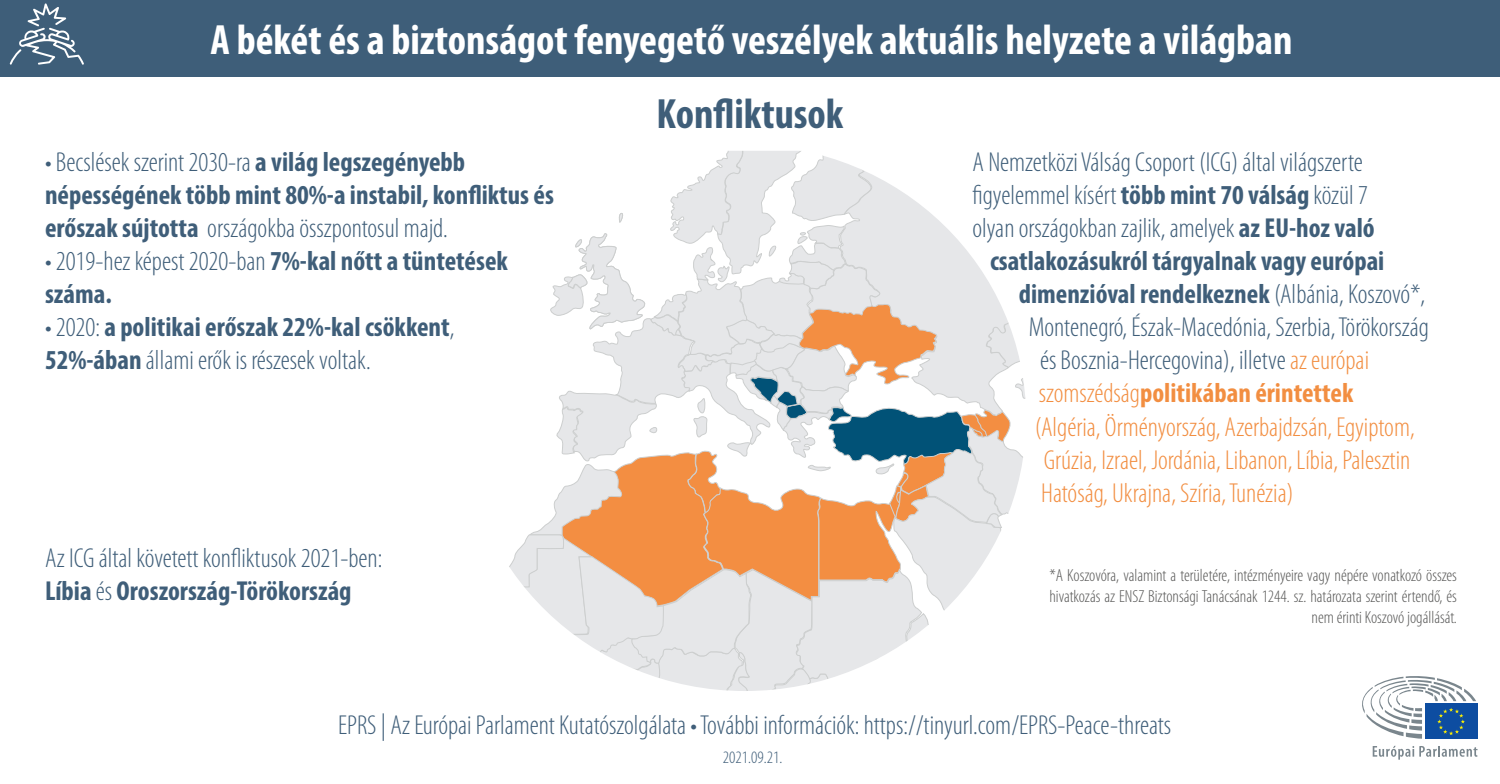
<style>
.page{position:relative;width:1500px;height:784px;background:#fff}
.page>*{position:absolute;margin:0;border:0;box-sizing:border-box;transform-origin:0 0}
.Textwhite{font:700 condensed 42.5px "Myriad Pro";color:#fff}
.Category{font:700 condensed 42.5px "Myriad Pro";color:#3f5e79}
.Textblue{font:700 condensed 27.5px/33px "Myriad Pro";color:#3f5e79}
.Textblue-2{font:300 condensed 27.5px "Myriad Pro";color:#3f5e79}
.EPRS{font:300 condensed 27.5px/33px "Myriad Pro";color:#3f5e79}
.Textblue-3{font:300 condensed 27.5px "Myriad Pro";color:#f28e41}
.Textblue-4{font:700 condensed 27.5px "Myriad Pro";color:#f28e41}
.Textblack{font:300 condensed 17.5px/21px "Myriad Pro";color:#585857;text-align:right}
.Textblack-2{font:300 condensed 17.5px "Myriad Pro";color:#3f5e79}
.s1{font-weight:300}
.s2{font-weight:700}
.s3{color:#f28e41}
</style>
<div class="page">
<div style="left:0;top:0;width:1500px;height:76px;background:#3e5e79"></div>
<svg style="left:10px;top:3px;width:74px;height:62px"></svg>
<svg style="left:1373px;top:746px;width:105px;height:13px"></svg>
<div style="left:1425px;top:704px;width:53px;height:35px;background:#0d4da1"></div>
<svg style="left:1362px;top:676px;width:114px;height:63px"></svg>
<svg style="left:509px;top:151px;width:517px;height:540px"></svg>
<p class="Textwhite" style="left:211px;top:13px;width:1084px">A békét és a biztonságot fenyegető veszélyek aktuális helyzete a világban</p>
<p class="Textblue" style="left:45px;top:145px;width:510px"><span class="s1">• Becslések szerint 2030-ra</span> a világ legszegényebb népességének több mint 80%-a instabil, konfliktus és erőszak sújtotta <span class="s1">országokba összpontosul majd.</span></p>
<p class="Textblue" style="left:45px;top:244px;width:464px"><span class="s1">• 2019-hez képest 2020-ban</span> 7%-kal nőtt a tüntetések száma.</p>
<p class="Textblue" style="left:45px;top:310px;width:411px"><span class="s1">• 2020:</span> a politikai erőszak 22%-kal csökkent<span class="s1">,<br></span>52%-ában <span class="s1">állami erők is részesek voltak.</span></p>
<p class="EPRS" style="left:45px;top:542px;width:339px">Az ICG által követett konfliktusok 2021-ben:<br><span class="s2">Líbia</span> és <span class="s2">Oroszország-Törökország</span></p>
<p class="Category" style="left:656px;top:87px;width:189px">Konfliktusok</p>
<p class="Textblue-2" style="left:972px;top:148px;width:392px">A Nemzetközi Válság Csoport (ICG) által világszerte</p>
<p class="Textblue-2" style="left:972px;top:181px;width:397px">figyelemmel kísért <span class="s2">több mint 70 válság</span> közül 7</p>
<p class="Textblue-2" style="left:972px;top:214px;width:404px">olyan országokban zajlik, amelyek <span class="s2">az EU-hoz való</span></p>
<p class="Textblue" style="left:990px;top:244px;width:396px">csatlakozásukról tárgyalnak vagy európai</p>
<p class="Textblue" style="left:1019px;top:277px;width:408px">dimenzióval rendelkeznek <span class="s1">(Albánia, Koszovó*,</span></p>
<p class="Textblue-2" style="left:1029px;top:313px;width:402px">Montenegró, Észak-Macedónia, Szerbia, Törökország</p>
<p class="Textblue-2" style="left:1040px;top:346px;width:331px">és Bosznia-Hercegovina), illetve <span class="s3">az európai</span></p>
<p class="Textblue-4" style="left:1039px;top:376px;width:316px"><span class="s1">szomszédság</span>politikában érintettek</p>
<p class="Textblue-3" style="left:1035px;top:412px;width:381px">(Algéria, Örményország, Azerbajdzsán, Egyiptom,</p>
<p class="Textblue-3" style="left:1044px;top:445px;width:368px">Grúzia, Izrael, Jordánia, Libanon, Líbia, Palesztin</p>
<p class="Textblue-3" style="left:1041px;top:478px;width:254px">Hatóság, Ukrajna, Szíria, Tunézia)</p>
<p class="Textblack" style="left:1049px;top:565px;width:409px">*A Koszovóra, valamint a területére, intézményeire vagy népére vonatkozó összes hivatkozás az ENSZ Biztonsági Tanácsának 1244. sz. határozata szerint értendő, és nem érinti Koszovó jogállását.</p>
<p class="EPRS" style="left:338px;top:709px;width:835px">EPRS | Az Európai Parlament Kutatószolgálata • További információk: https://tinyurl.com/EPRS-Peace-threats</p>
<p class="Textblack-2" style="left:723px;top:747px;width:61px">2021.09.21.</p>
</div>
